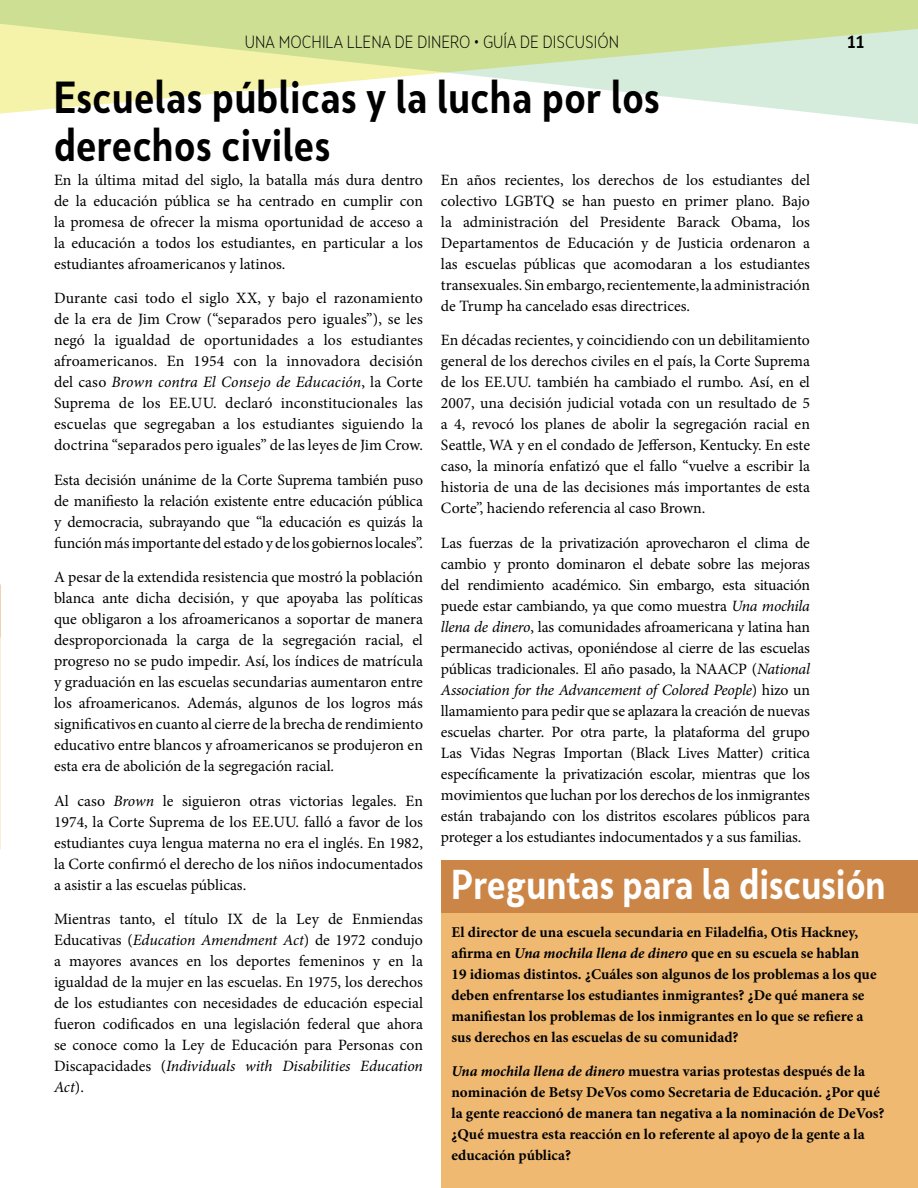
<style>
.page{position:relative;width:918px;height:1188px;background:#fff}
.page>*{position:absolute;margin:0;border:0;box-sizing:border-box;transform-origin:0 0}
.t1{font:700 42px/48px "Skola Sans Cn";letter-spacing:.01em;color:#000}
.t2{font:700 39px "Skola Sans Cn";color:#fff}
.t3{font:300 16.5px "Skola Sans Cn";color:#000}
.t4{font:700 16.5px "Skola Sans Cn";color:#000}
.t5{font:15.75px/21px "Minion Pro";color:#000;text-align:justify}
.t6{font:700 15px/21px "Minion Pro";color:#000}
.s1{font-style:italic}
</style>
<div class="page">
<svg style="left:0;top:0;width:918px;height:124px"></svg>
<div style="left:441px;top:860px;width:477px;height:328px;background:#efb972"></div>
<div style="left:441px;top:860px;width:477px;height:53px;background:#cb8647"></div>
<p class="t3" style="left:245px;top:32px;width:376px">UNA MOCHILA LLENA DE DINERO • GUÍA DE DISCUSIÓN</p>
<p class="t4" style="left:847px;top:32px;width:19px">11</p>
<h1 class="t1" style="left:54px;top:72px;width:607px">Escuelas públicas y la lucha por los derechos civiles</h1>
<p class="t5" style="left:54px;top:170px;width:371px">En la última mitad del siglo, la batalla más dura dentro de la educación pública se ha centrado en cumplir con la promesa de ofrecer la misma oportunidad de acceso a la educación a todos los estudiantes, en particular a los estudiantes afroamericanos y latinos.</p>
<p class="t5" style="left:54px;top:288px;width:371px">Durante casi todo el siglo XX, y bajo el razonamiento de la era de Jim Crow (“separados pero iguales”), se les negó la igualdad de oportunidades a los estudiantes afroamericanos. En 1954 con la innovadora decisión del caso <span class="s1">Brown contra El Consejo de Educación</span>, la Corte Suprema de los EE.UU. declaró inconstitucionales las escuelas que segregaban a los estudiantes siguiendo la doctrina “separados pero iguales” de las leyes de Jim Crow.</p>
<p class="t5" style="left:54px;top:469px;width:371px">Esta decisión unánime de la Corte Suprema también puso de manifiesto la relación existente entre educación pública y democracia, subrayando que “la educación es quizás la función más importante del estado y de los gobiernos locales”.</p>
<p class="t5" style="left:54px;top:567px;width:371px">A pesar de la extendida resistencia que mostró la población blanca ante dicha decisión, y que apoyaba las políticas que obligaron a los afroamericanos a soportar de manera desproporcionada la carga de la segregación racial, el progreso no se pudo impedir. Así, los índices de matrícula y graduación en las escuelas secundarias aumentaron entre los afroamericanos. Además, algunos de los logros más significativos en cuanto al cierre de la brecha de rendimiento educativo entre blancos y afroamericanos se produjeron en esta era de abolición de la segregación racial.</p>
<p class="t5" style="left:54px;top:790px;width:371px">Al caso <span class="s1">Brown</span> le siguieron otras victorias legales. En 1974, la Corte Suprema de los EE.UU. falló a favor de los estudiantes cuya lengua materna no era el inglés. En 1982, la Corte confirmó el derecho de los niños indocumentados a asistir a las escuelas públicas.</p>
<p class="t5" style="left:54px;top:909px;width:371px">Mientras tanto, el título IX de la Ley de Enmiendas Educativas (<span class="s1">Education Amendment Act</span>) de 1972 condujo a mayores avances en los deportes femeninos y en la igualdad de la mujer en las escuelas. En 1975, los derechos de los estudiantes con necesidades de educación especial fueron codificados en una legislación federal que ahora se conoce como la Ley de Educación para Personas con Discapacidades (<span class="s1">Individuals with Disabilities Education Act</span>).</p>
<p class="t5" style="left:441px;top:169px;width:371px">En años recientes, los derechos de los estudiantes del colectivo LGBTQ se han puesto en primer plano. Bajo la administración del Presidente Barack Obama, los Departamentos de Educación y de Justicia ordenaron a las escuelas públicas que acomodaran a los estudiantes transexuales. Sin embargo, recientemente, la administración de Trump ha cancelado esas directrices.</p>
<p class="t5" style="left:441px;top:330px;width:371px">En décadas recientes, y coincidiendo con un debilitamiento general de los derechos civiles en el país, la Corte Suprema de los EE.UU. también ha cambiado el rumbo. Así, en el 2007, una decisión judicial votada con un resultado de 5 a 4, revocó los planes de abolir la segregación racial en Seattle, WA y en el condado de Jefferson, Kentucky. En este caso, la minoría enfatizó que el fallo “vuelve a escribir la historia de una de las decisiones más importantes de esta Corte”, haciendo referencia al caso Brown.</p>
<p class="t5" style="left:441px;top:532px;width:371px">Las fuerzas de la privatización aprovecharon el clima de cambio y pronto dominaron el debate sobre las mejoras del rendimiento académico. Sin embargo, esta situación puede estar cambiando, ya que como muestra <span class="s1">Una mochila llena de dinero</span>, las comunidades afroamericana y latina han permanecido activas, oponiéndose al cierre de las escuelas públicas tradicionales. El año pasado, la NAACP (<span class="s1">National Association for the Advancement of Colored People</span>) hizo un llamamiento para pedir que se aplazara la creación de nuevas escuelas charter. Por otra parte, la plataforma del grupo Las Vidas Negras Importan (Black Lives Matter) critica específicamente la privatización escolar, mientras que los movimientos que luchan por los derechos de los inmigrantes están trabajando con los distritos escolares públicos para proteger a los estudiantes indocumentados y a sus familias.</p>
<h2 class="t2" style="left:452px;top:860px;width:436px">Preguntas para la discusión</h2>
<p class="t6" style="left:452px;top:921px;width:427px">El director de una escuela secundaria en Filadelfia, Otis Hackney, afirma en <span class="s1">Una mochila llena de dinero</span> que en su escuela se hablan 19 idiomas distintos. ¿Cuáles son algunos de los problemas a los que deben enfrentarse los estudiantes inmigrantes? ¿De qué manera se manifiestan los problemas de los inmigrantes en lo que se refiere a sus derechos en las escuelas de su comunidad?</p>
<p class="t6" style="left:452px;top:1061px;width:435px"><span class="s1">Una mochila llena de dinero</span> muestra varias protestas después de la nominación de Betsy DeVos como Secretaria de Educación. ¿Por qué la gente reaccionó de manera tan negativa a la nominación de DeVos? ¿Qué muestra esta reacción en lo referente al apoyo de la gente a la educación pública?</p>
</div>
